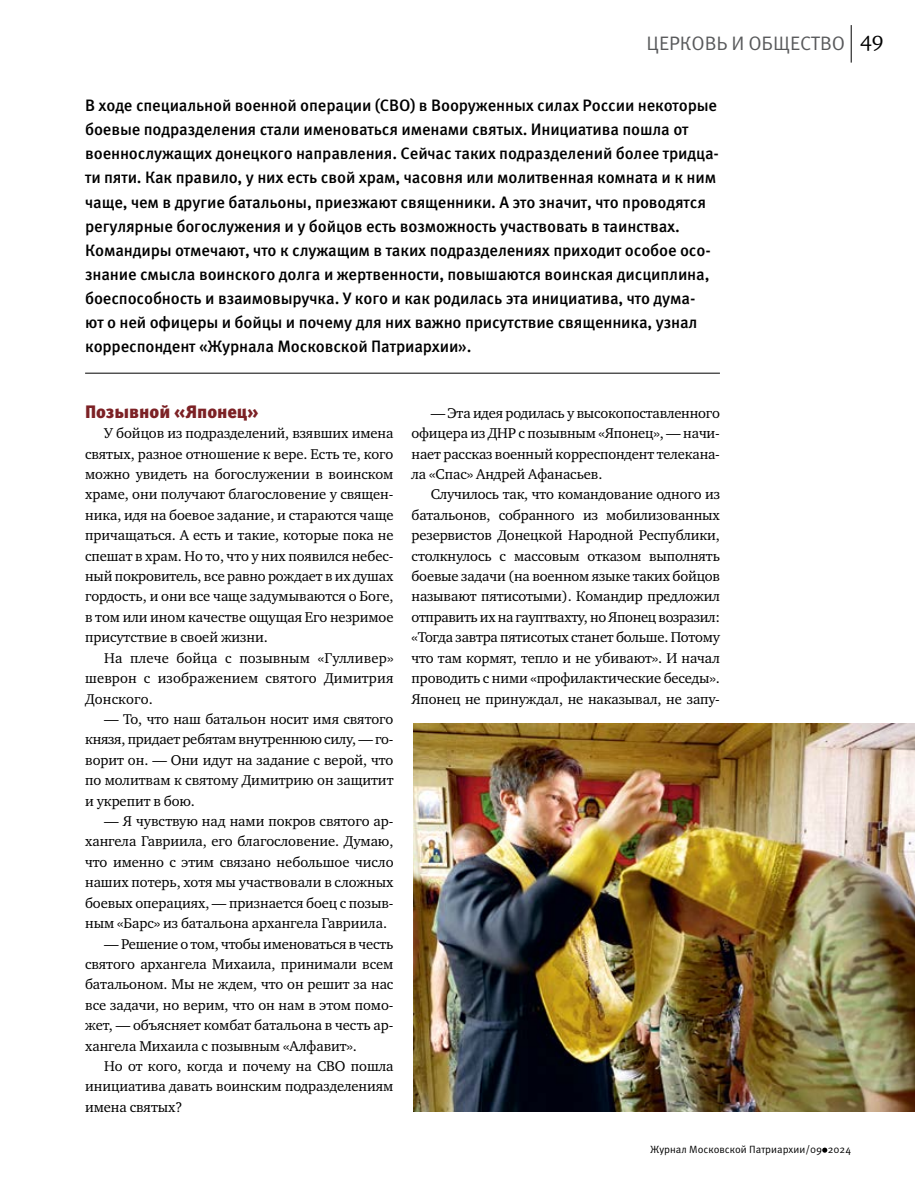
<style>
.page{position:relative;width:915px;height:1191px;background:#fff}
.page>*{position:absolute;margin:0;border:0;box-sizing:border-box;transform-origin:0 0}
.t1{font:19.5px "Meta Pro";letter-spacing:-.005em;color:#58595b}
.t2{font:900 18px "Meta Pro";letter-spacing:-.005em;color:#7c2125}
.t3{font:500 16.5px/24px "Meta Pro";letter-spacing:-.01em;color:#000}
.t4{font:14.55px/20.4px "Charter ITC";letter-spacing:-.005em;color:#000;text-align:justify}
.t5{font:10.5px "Meta Pro";color:#000}
.s1{font-family:"Charter ITC";font-size:21px;color:#000}
</style>
<div class="page">
<svg style="left:822px;top:1147px;width:5px;height:5px"></svg>
<hr style="left:850px;top:25px;width:1px;height:38px;background:#000">
<hr style="left:85px;top:373px;width:634px;height:1px;background:#000">
<img style="left:413px;top:724px;width:501px;height:387px">
<h1 class="t1" style="left:646px;top:31px;width:238px">ЦЕРКОВЬ И ОБЩЕСТВО <span class="s1">49</span></h1>
<p class="t3" style="left:85px;top:94px;width:635px">В ходе специальной военной операции (СВО) в Вооруженных силах России некоторые боевые подразделения стали именоваться именами святых. Инициатива пошла от военнослужащих донецкого направления. Сейчас таких подразделений более тридца&shy;ти пяти. Как правило, у них есть свой храм, часовня или молитвенная комната и к ним чаще, чем в другие батальоны, приезжают священники. А это значит, что проводятся регулярные богослужения и у бойцов есть возможность участвовать в таинствах.<br>Командиры отмечают, что к служащим в таких подразделениях приходит особое осо&shy;знание смысла воинского долга и жертвенности, повышаются воинская дисциплина, боеспособность и взаимовыручка. У кого и как родилась эта инициатива, что дума-<br>ют о ней офицеры и бойцы и почему для них важно присутствие священника, узнал корреспондент «Журнала Московской Патриархии».</p>
<p class="t2" style="left:85px;top:400px;width:175px">Позывной «Японец»</p>
<p class="t4" style="left:85px;top:423px;width:310px;text-indent:19px">У бойцов из подразделений, взявших имена святых, разное отношение к вере. Есть те, кого можно увидеть на богослужении в воинском храме, они получают благословение у священ&shy;ника, идя на боевое задание, и стараются чаще причащаться. А есть и такие, которые пока не спешат в храм. Но то, что у них появился небес&shy;ный покровитель, все равно рождает в их душах гордость, и они все чаще задумываются о Боге, в том или ином качестве ощущая Его незримое присутствие в своей жизни.</p>
<p class="t4" style="left:85px;top:647px;width:310px;text-indent:19px">На плече бойца с позывным «Гулливер» шеврон с изображением святого Димитрия Донского.</p>
<p class="t4" style="left:85px;top:709px;width:310px;text-indent:19px">— То, что наш батальон носит имя святого князя, придает ребятам внутреннюю силу, — го&shy;ворит он. — Они идут на задание с верой, что по молитвам к святому Димитрию он защитит и укрепит в бою.</p>
<p class="t4" style="left:85px;top:811px;width:310px;text-indent:19px">— Я чувствую над нами покров святого ар&shy;хангела Гавриила, его благословение. Думаю, что именно с этим связано небольшое число наших потерь, хотя мы участвовали в сложных боевых операциях, — признается боец с позыв&shy;ным «Барс» из батальона архангела Гавриила.</p>
<p class="t4" style="left:85px;top:933px;width:310px;text-indent:19px">— Решение о том, чтобы именоваться в честь святого архангела Михаила, принимали всем батальоном. Мы не ждем, что он решит за нас все задачи, но верим, что он нам в этом помо&shy;жет, — объясняет комбат батальона в честь ар&shy;хангела Михаила с позывным «Алфавит».</p>
<p class="t4" style="left:85px;top:1055px;width:310px;text-indent:19px">Но от кого, когда и почему на СВО пошла инициатива давать воинским подразделениям имена святых?</p>
<p class="t4" style="left:411px;top:402px;width:310px;text-indent:19px">— Эта идея родилась у высокопоставленного офицера из ДНР с позывным «Японец», — начи&shy;нает рассказ военный корреспондент телекана&shy;ла «Спас» Андрей Афанасьев.</p>
<p class="t4" style="left:411px;top:484px;width:310px;text-indent:19px">Случилось так, что командование одного из батальонов, собранного из мобилизованных резервистов Донецкой Народной Республики, столкнулось с массовым отказом выполнять боевые задачи (на военном языке таких бойцов называют пятисотыми). Командир предложил отправить их на гауптвахту, но Японец возразил: «Тогда завтра пятисотых станет больше. Потому что там кормят, тепло и не убивают». И начал проводить с ними «профилактические беседы».<br>Японец не принуждал, не наказывал, не запу-</p>
<p class="t5" style="left:650px;top:1142px;width:202px">Журнал Московской Патриархии/09 2024</p>
</div>
